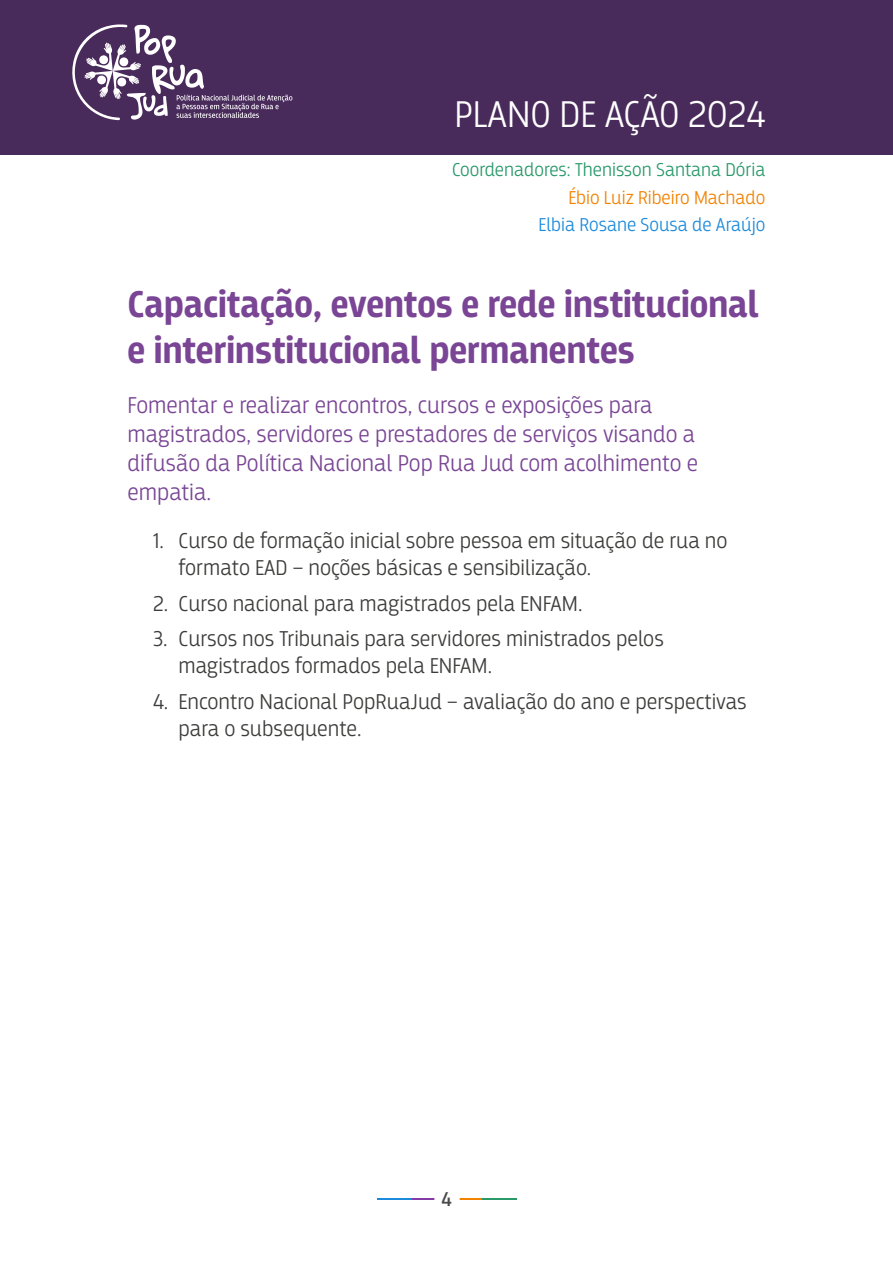
<style>
.page{position:relative;width:893px;height:1263px;background:#fff}
.page>*{position:absolute;margin:0;border:0;box-sizing:border-box;transform-origin:0 0}
.t1{font:700 39px/46.8px "Breakers";color:#794594}
.t2{font:300 39px "Breakers";color:#fff}
.t3{font:300 24px/28.8px "Breakers";color:#794594}
.t4{font:300 22.5px/27px "Breakers";color:#3c3c3b}
.t5{font:21px "Breakers";color:#4a4a49}
.t6{font:300 19.5px "Breakers";color:#299969}
.t7{font:300 19.5px "Breakers";color:#1c8adb}
.t8{font:300 19.5px "Breakers";color:#f28200}
</style>
<div class="page">
<div style="left:0;top:0;width:893px;height:155px;background:#492b5b"></div>
<svg style="left:72px;top:24px;width:220px;height:96px"></svg>
<hr style="left:377px;top:1198px;width:35px;height:2px;background:#1c8adb">
<hr style="left:412px;top:1198px;width:35px;height:2px;background:#853ba6">
<hr style="left:447px;top:1198px;width:35px;height:2px;background:#f28200">
<hr style="left:482px;top:1198px;width:35px;height:2px;background:#299969">
<div style="left:434px;top:1186px;width:26px;height:26px;background:#fff;border-radius:50%"></div>
<h1 class="t2" style="left:455px;top:92px;width:312px">PLANO DE AÇÃO 2024</h1>
<p class="t6" style="left:452px;top:158px;width:315px">Coordenadores: Thenisson Santana Dória</p>
<p class="t8" style="left:568px;top:186px;width:199px">Ébio Luiz Ribeiro Machado</p>
<p class="t7" style="left:539px;top:214px;width:228px">Elbia Rosane Sousa de Araújo</p>
<h1 class="t1" style="left:128px;top:282px;width:633px">Capacitação, eventos e rede institucional e interinstitucional permanentes</h1>
<p class="t3" style="left:128px;top:391px;width:572px">Fomentar e realizar encontros, cursos e exposições para magistrados, servidores e prestadores de serviços visando a difusão da Política Nacional Pop Rua Jud com acolhimento e empatia.</p>
<p class="t4" style="left:179px;top:527px;width:550px;text-indent:-26px">1. Curso de formação inicial sobre pessoa em situação de rua no formato EAD – noções básicas e sensibilização.</p>
<p class="t4" style="left:153px;top:590px;width:431px">2. Curso nacional para magistrados pela ENFAM.</p>
<p class="t4" style="left:179px;top:625px;width:487px;text-indent:-26px">3. Cursos nos Tribunais para servidores ministrados pelos magistrados formados pela ENFAM.</p>
<p class="t4" style="left:179px;top:688px;width:570px;text-indent:-26px">4. Encontro Nacional PopRuaJud – avaliação do ano e perspectivas para o subsequente.</p>
<p class="t5" style="left:441px;top:1187px;width:12px">4</p>
</div>
